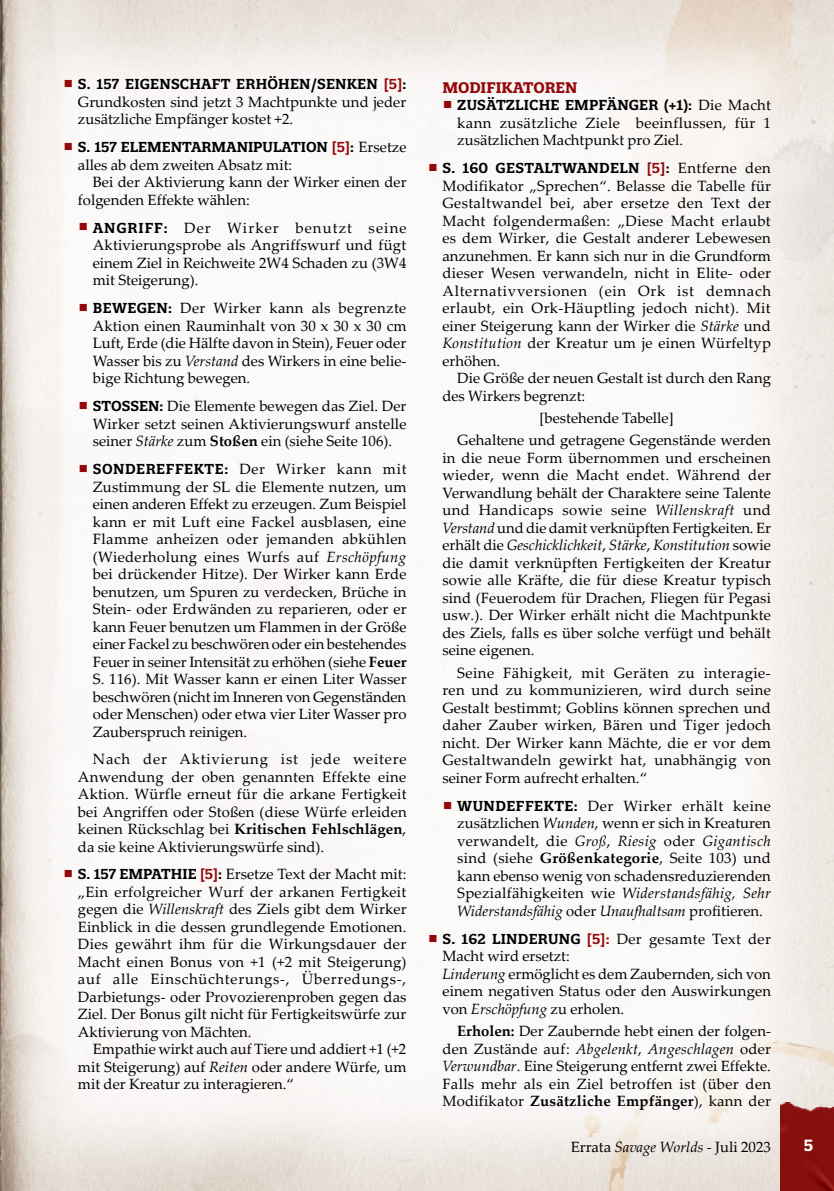
<style>
.page{position:relative;width:834px;height:1191px;background:#fff}
.page>*{position:absolute;margin:0;border:0;box-sizing:border-box;transform-origin:0 0}
.t1{font:700 15.75px "Quatro Slab";color:#fff}
.t2{font:14.88px/17.5px "Palatino Linotype";color:#000;text-align:justify}
.t3{font:14.88px/17.5px "Palatino Linotype";letter-spacing:.025em;color:#000}
.t4{font:700 14.88px "Quatro Slab";color:#94070a}
.t5{font:600 14px "Quatro Slab";letter-spacing:.015em;color:#000}
.s1{color:#94070a}
.s2{font-family:"Palatino Linotype";font-weight:400;font-size:14.88px}
.s3{font-family:"Quatro Slab";font-weight:600;font-size:14px}
.s4{font-style:italic}
.s5{font-weight:700}
.s6{font-family:"Quatro Slab";font-weight:600;font-size:14px;color:#94070a}
</style>
<div class="page">
<img style="left:0;top:0;width:833px;height:1191px">
<img style="left:780px;top:1103px;width:53px;height:88px">
<svg style="left:65px;top:80px;width:7px;height:7px"></svg>
<svg style="left:65px;top:143px;width:7px;height:7px"></svg>
<svg style="left:80px;top:223px;width:7px;height:8px"></svg>
<svg style="left:80px;top:304px;width:7px;height:7px"></svg>
<svg style="left:80px;top:402px;width:7px;height:7px"></svg>
<svg style="left:80px;top:465px;width:7px;height:7px"></svg>
<svg style="left:65px;top:870px;width:7px;height:7px"></svg>
<svg style="left:444px;top:101px;width:7px;height:7px"></svg>
<svg style="left:429px;top:164px;width:7px;height:7px"></svg>
<svg style="left:444px;top:801px;width:7px;height:8px"></svg>
<svg style="left:429px;top:934px;width:7px;height:8px"></svg>
<p class="t5" style="left:78px;top:75px;width:330px">S. 157 EIGENSCHAFT ERHÖHEN/SENKEN <span class="s1">[5]</span>:</p>
<p class="t2" style="left:78px;top:92px;width:330px">Grundkosten sind jetzt 3 Machtpunkte und jeder zusätzliche Empfänger kostet +2.</p>
<p class="t5" style="left:78px;top:138px;width:330px">S. 157 ELEMENTARMANIPULATION <span class="s1">[5]</span>: <span class="s2">Ersetze</span></p>
<p class="t2" style="left:78px;top:155px;width:216px">alles ab dem zweiten Absatz mit:</p>
<p class="t2" style="left:93px;top:173px;width:315px">Bei der Aktivierung kann der Wirker einen der</p>
<p class="t2" style="left:78px;top:190px;width:173px">folgenden Effekte wählen:</p>
<p class="t2" style="left:93px;top:218px;width:315px"><span class="s3">ANGRIFF:</span> Der Wirker benutzt seine Aktivierungsprobe als Angriffswurf und fügt einem Ziel in Reichweite 2W4 Schaden zu (3W4 mit Steigerung).</p>
<p class="t2" style="left:93px;top:299px;width:315px"><span class="s3">BEWEGEN:</span> Der Wirker kann als begrenzte Aktion einen Rauminhalt von 30 x 30 x 30 cm Luft, Erde (die Hälfte davon in Stein), Feuer oder Wasser bis zu <span class="s4">Verstand</span> des Wirkers in eine belie&shy;bige Richtung bewegen.</p>
<p class="t2" style="left:93px;top:397px;width:315px"><span class="s3">STOSSEN:</span> Die Elemente bewegen das Ziel. Der Wirker setzt seinen Aktivierungswurf anstelle seiner <span class="s4">Stärke</span> zum <span class="s5">Stoßen</span> ein (siehe Seite 106).</p>
<p class="t2" style="left:93px;top:460px;width:315px"><span class="s3">SONDEREFFEKTE:</span> Der Wirker kann mit Zustimmung der SL die Elemente nutzen, um einen anderen Effekt zu erzeugen. Zum Beispiel kann er mit Luft eine Fackel ausblasen, eine Flamme anheizen oder jemanden abkühlen (Wiederholung eines Wurfs auf <span class="s4">Erschöpfung </span>bei drückender Hitze). Der Wirker kann Erde benutzen, um Spuren zu verdecken, Brüche in Stein- oder Erdwänden zu reparieren, oder er kann Feuer benutzen um Flammen in der Größe einer Fackel zu beschwören oder ein bestehendes Feuer in seiner Intensität zu erhöhen (siehe <span class="s5">Feuer </span>S. 116). Mit Wasser kann er einen Liter Wasser beschwören (nicht im Inneren von Gegenständen oder Menschen) oder etwa vier Liter Wasser pro Zauberspruch reinigen.</p>
<p class="t2" style="left:78px;top:749px;width:330px;text-indent:15px">Nach der Aktivierung ist jede weitere Anwendung der oben genannten Effekte eine Aktion. Würfle erneut für die arkane Fertigkeit bei Angriffen oder Stoßen (diese Würfe erleiden keinen Rückschlag bei <span class="s5">Kritischen Fehlschlägen</span>, da sie keine Aktivierungswürfe sind).</p>
<p class="t2" style="left:78px;top:865px;width:330px"><span class="s3">S. 157 EMPATHIE</span> <span class="s6">[5]</span><span class="s3">:</span> Ersetze Text der Macht mit: „Ein erfolgreicher Wurf der arkanen Fertigkeit gegen die <span class="s4">Willenskraft</span> des Ziels gibt dem Wirker Einblick in die dessen grundlegende Emotionen.<br>Dies gewährt ihm für die Wirkungsdauer der Macht einen Bonus von +1 (+2 mit Steigerung) auf alle Einschüchterungs-, Überredungs-, Darbietungs- oder Provozierenproben gegen das Ziel. Der Bonus gilt nicht für Fertigkeitswürfe zur Aktivierung von Mächten.</p>
<p class="t2" style="left:78px;top:1040px;width:330px;text-indent:15px">Empathie wirkt auch auf Tiere und addiert +1 (+2 mit Steigerung) auf <span class="s4">Reiten</span> oder andere Würfe, um mit der Kreatur zu interagieren.“</p>
<p class="t4" style="left:442px;top:78px;width:136px">MODIFIKATOREN</p>
<p class="t5" style="left:457px;top:96px;width:315px">ZUSÄTZLICHE EMPFÄNGER (+1): <span class="s2">Die Macht</span></p>
<p class="t3" style="left:457px;top:113px;width:315px">kann zusätzliche Ziele beeinflussen, für 1 zusätzlichen Machtpunkt pro Ziel.</p>
<p class="t5" style="left:442px;top:159px;width:330px">S. 160 GESTALTWANDELN <span class="s1">[5]</span>: <span class="s2">Entferne den</span></p>
<p class="t2" style="left:442px;top:176px;width:330px">Modifikator „Sprechen“. Belasse die Tabelle für Gestaltwandel bei, aber ersetze den Text der Macht folgendermaßen: „Diese Macht erlaubt es dem Wirker, die Gestalt anderer Lebewesen anzunehmen. Er kann sich nur in die Grundform dieser Wesen verwandeln, nicht in Elite- oder Alternativversionen (ein Ork ist demnach erlaubt, ein Ork-Häuptling jedoch nicht). Mit einer Steigerung kann der Wirker die <span class="s4">Stärke</span> und <span class="s4">Konstitution</span> der Kreatur um je einen Würfeltyp erhöhen.</p>
<p class="t2" style="left:442px;top:368px;width:330px;text-indent:15px">Die Größe der neuen Gestalt ist durch den Rang des Wirkers begrenzt:</p>
<p class="t2" style="left:457px;top:406px;width:315px;line-height:22.4px;text-indent:82px">[bestehende Tabelle]<br>Gehaltene und getragene Gegenstände werden</p>
<p class="t2" style="left:442px;top:448px;width:330px">in die neue Form übernommen und erscheinen wieder, wenn die Macht endet. Während der Verwandlung behält der Charaktere seine Talente und Handicaps sowie seine <span class="s4">Willenskraft</span> und <span class="s4">Verstand</span> und die damit verknüpften Fertigkeiten. Er erhält die <span class="s4">Geschicklichkeit</span>, <span class="s4">Stärke</span>, <span class="s4">Konstitution</span> sowie die damit verknüpften Fertigkeiten der Kreatur sowie alle Kräfte, die für diese Kreatur typisch sind (Feuerodem für Drachen, Fliegen für Pegasi usw.). Der Wirker erhält nicht die Machtpunkte des Ziels, falls es über solche verfügt und behält seine eigenen.</p>
<p class="t2" style="left:442px;top:663px;width:330px;text-indent:15px">Seine Fähigkeit, mit Geräten zu interagie&shy;ren und zu kommunizieren, wird durch seine Gestalt bestimmt; Goblins können sprechen und daher Zauber wirken, Bären und Tiger jedoch nicht. Der Wirker kann Mächte, die er vor dem Gestaltwandeln gewirkt hat, unabhängig von seiner Form aufrecht erhalten.“</p>
<p class="t2" style="left:457px;top:796px;width:315px"><span class="s3">WUNDEFFEKTE:</span> Der Wirker erhält keine zusätzlichen <span class="s4">Wunden</span>, wenn er sich in Kreaturen verwandelt, die <span class="s4">Groß</span>, <span class="s4">Riesig</span> oder <span class="s4">Gigantisch </span>sind (siehe <span class="s5">Größenkategorie</span>, Seite 103) und kann ebenso wenig von schadensreduzierenden Spezialfähigkeiten wie <span class="s4">Widerstandsfähig, Sehr Widerstandsfähig</span> oder <span class="s4">Unaufhaltsam</span> profitieren.</p>
<p class="t2" style="left:442px;top:929px;width:330px;text-align:left"><span class="s3">S. 162 LINDERUNG</span> <span class="s6">[5]:</span> Der gesamte Text der Macht wird ersetzt:<br><span class="s4">Linderung</span> ermöglicht es dem Zaubernden, sich von einem negativen Status oder den Auswirkungen von <span class="s4">Erschöpfung</span> zu erholen.</p>
<p class="t2" style="left:442px;top:1022px;width:330px;text-indent:15px"><span class="s5">Erholen:</span> Der Zaubernde hebt einen der folgen&shy;den Zustände auf: <span class="s4">Abgelenkt</span>, <span class="s4">Angeschlagen</span> oder <span class="s4">Verwundbar</span>. Eine Steigerung entfernt zwei Effekte.<br>Falls mehr als ein Ziel betroffen ist (über den Modifikator <span class="s5">Zusätzliche Empfänger</span>), kann der</p>
<p class="t2" style="left:570px;top:1137px;width:202px">Errata <span class="s4">Savage Worlds</span> - Juli 2023</p>
<p class="t1" style="left:803px;top:1135px;width:11px">5</p>
</div>
